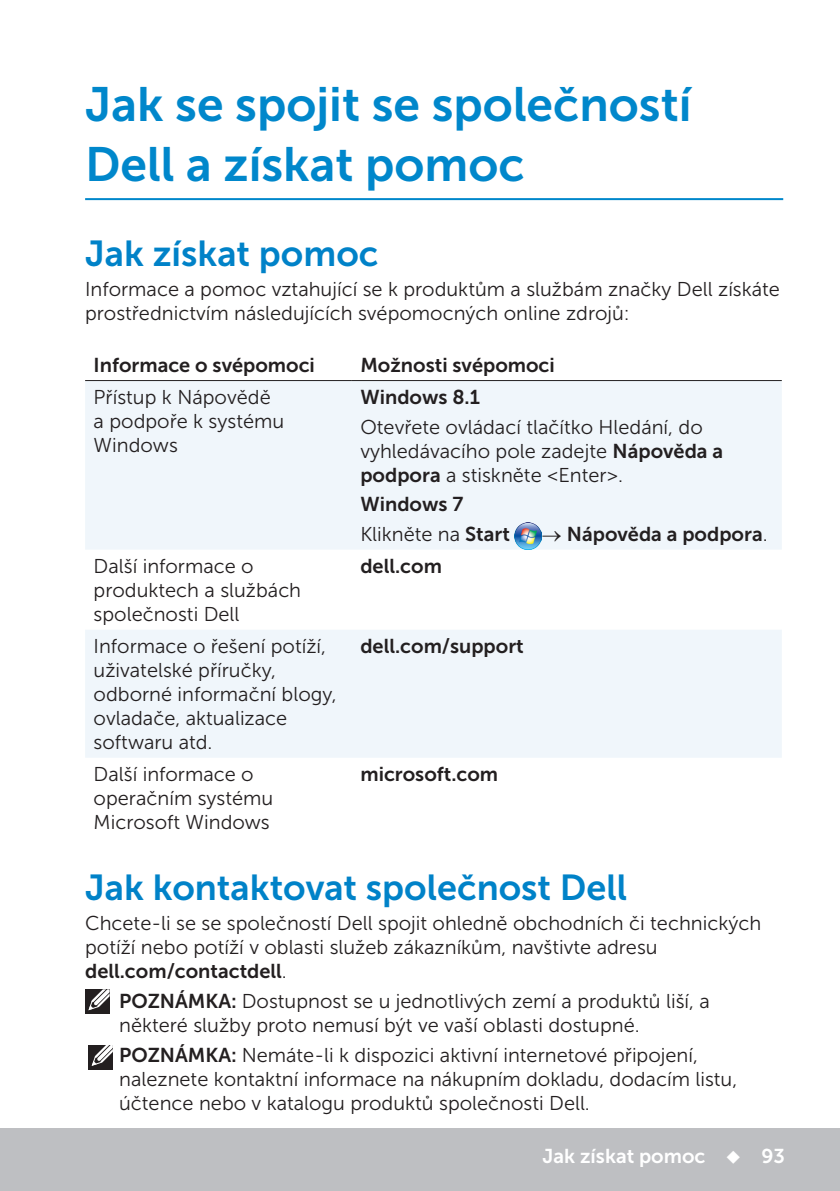
<style>
.page{position:relative;width:840px;height:1191px;background:#fff}
.page>*{position:absolute;margin:0;border:0;box-sizing:border-box;transform-origin:0 0}
.t1{font:48px/60px "Museo Sans For Dell 700";color:#0087cb}
.Head1{font:36px "Museo Sans For Dell 700";color:#0082c8}
.Table_Paragraph{font:20px/24px "Museo Sans For Dell 300";color:#231f20}
.Note{font:20px/24px "Museo Sans For Dell 300";color:#231f20}
.Paragraph{font:20px/24px "Museo Sans For Dell 300";color:#231f20}
.Table_Paragraph-2{font:20px "Museo Sans For Dell 700";color:#231f20}
.Page_No{font:20px "Museo Sans For Dell 700";color:#fff}
.s1{font-family:"Museo Sans For Dell 700"}
.s2{font-family:"Museo Sans For Dell 300"}
</style>
<div class="page">
<div style="left:0;top:1128px;width:839px;height:63px;background:#bebfc2"></div>
<hr style="left:85px;top:198px;width:697px;height:2px;background:#0087cb">
<svg style="left:85px;top:381px;width:696px;height:376px;fill:#f0f6fb"></svg>
<hr style="left:85px;top:380px;width:266px;height:1px;background:#231f20">
<hr style="left:351px;top:380px;width:430px;height:1px;background:#231f20">
<img style="left:514px;top:522px;width:27px;height:27px">
<div style="left:85px;top:989px;width:24px;height:24px;background:#231f20"></div>
<svg style="left:88px;top:989px;width:22px;height:22px"></svg>
<div style="left:88px;top:1045px;width:25px;height:24px;background:#231f20"></div>
<svg style="left:91px;top:1045px;width:22px;height:21px"></svg>
<p class="t1" style="left:85px;top:74px;width:607px">Jak se spojit se společností<br>Dell a získat pomoc</p>
<p class="Head1" style="left:85px;top:234px;width:295px">Jak získat pomoc</p>
<p class="Paragraph" style="left:85px;top:277px;width:696px">Informace a pomoc vztahující se k produktům a službám značky Dell získáte prostřednictvím následujících svépomocných online zdrojů:</p>
<p class="Table_Paragraph-2" style="left:94px;top:354px;width:223px">Informace o svépomoci</p>
<p class="Table_Paragraph-2" style="left:360px;top:354px;width:196px">Možnosti svépomoci</p>
<p class="Table_Paragraph" style="left:94px;top:385px;width:192px">Přístup k Nápovědě a podpoře k systému<br>Windows</p>
<p class="Table_Paragraph-2" style="left:360px;top:386px;width:121px">Windows 8.1</p>
<p class="Table_Paragraph" style="left:360px;top:415px;width:364px">Otevřete ovládací tlačítko Hledání, do vyhledávacího pole zadejte <span class="s1">Nápověda a podpora</span> a stiskněte &lt;Enter&gt;.</p>
<p class="Table_Paragraph-2" style="left:360px;top:493px;width:104px">Windows 7</p>
<p class="Table_Paragraph" style="left:360px;top:522px;width:151px">Klikněte na <span class="s1">Start</span></p>
<p class="Table_Paragraph-2" style="left:541px;top:523px;width:227px">→ Nápověda a podpora<span class="s2">.</span></p>
<p class="Table_Paragraph" style="left:94px;top:554px;width:209px">Další informace o produktech a službách společnosti Dell</p>
<p class="Table_Paragraph-2" style="left:360px;top:555px;width:83px">dell.com</p>
<p class="Table_Paragraph" style="left:94px;top:634px;width:244px">Informace o řešení potíží, uživatelské příručky, odborné informační blogy, ovladače, aktualizace softwaru atd.</p>
<p class="Table_Paragraph-2" style="left:360px;top:635px;width:165px">dell.com/support</p>
<p class="Table_Paragraph" style="left:94px;top:762px;width:181px">Další informace o operačním systému<br>Microsoft Windows</p>
<p class="Table_Paragraph-2" style="left:360px;top:763px;width:139px">microsoft.com</p>
<p class="Head1" style="left:85px;top:868px;width:543px">Jak kontaktovat společnost Dell</p>
<p class="Paragraph" style="left:85px;top:911px;width:677px">Chcete-li se se společností Dell spojit ohledně obchodních či technických potíží nebo potíží v oblasti služeb zákazníkům, navštivte adresu <span class="s1">dell.com/contactdell</span>.</p>
<p class="Note" style="left:119px;top:989px;width:592px"><span class="s1">POZNÁMKA:</span> Dostupnost se u jednotlivých zemí a produktů liší, a některé služby proto nemusí být ve vaší oblasti dostupné.</p>
<p class="Note" style="left:119px;top:1042px;width:619px"><span class="s1">POZNÁMKA:</span> Nemáte-li k dispozici aktivní internetové připojení, naleznete kontaktní informace na nákupním dokladu, dodacím listu, účtence nebo v katalogu produktů společnosti Dell.</p>
<p class="Page_No" style="left:542px;top:1144px;width:244px">Jak získat pomoc ◆ 93</p>
</div>
